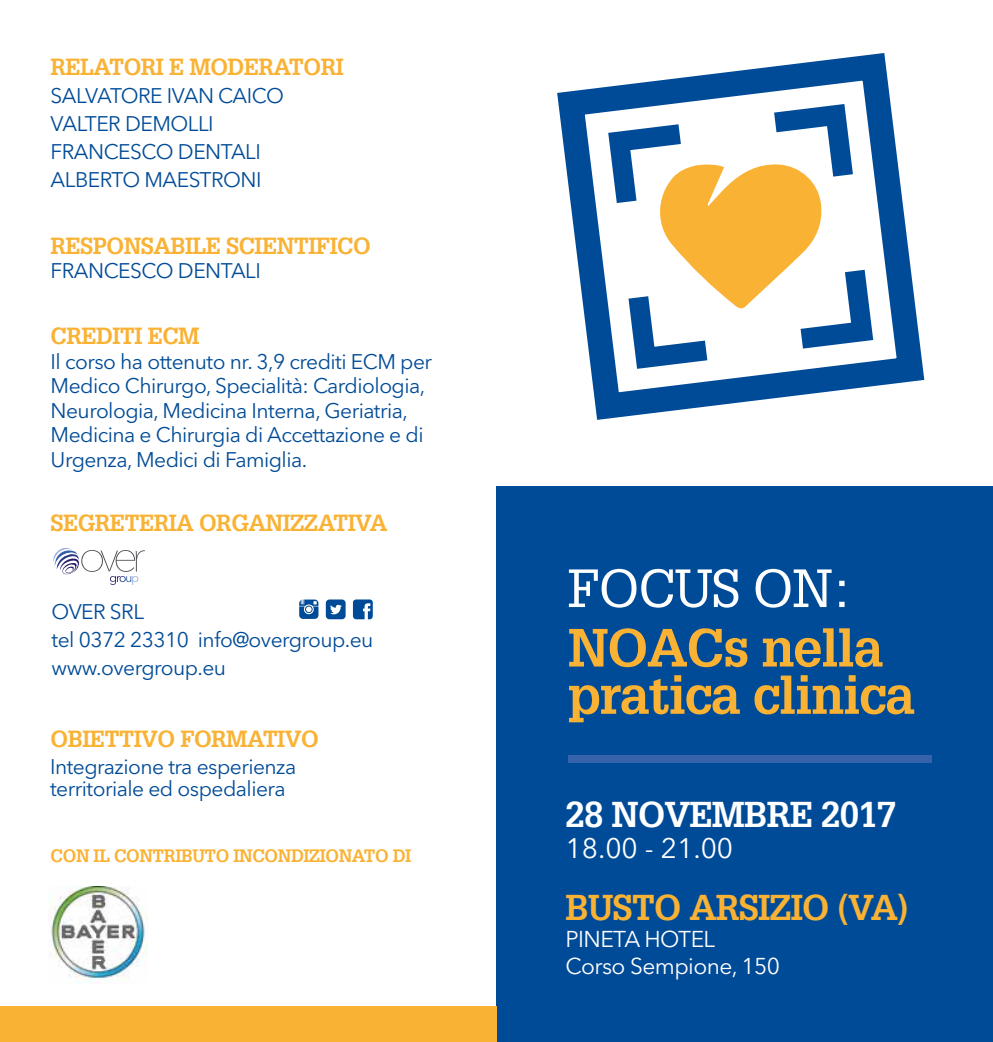
<style>
.page{position:relative;width:993px;height:1042px;background:#fff}
.page>*{position:absolute;margin:0;border:0;box-sizing:border-box;transform-origin:0 0}
.t1{font:700 52.5px/47.2px "Glypha LT";letter-spacing:-.025em;color:#f9b234}
.t2{font:52.5px "Glypha LT";letter-spacing:-.025em;color:#fff}
.t3{font:700 35px "Glypha LT";letter-spacing:-.025em;color:#f9b234}
.t4{font:700 35px "Glypha LT";letter-spacing:-.025em;color:#fff}
.t5{font:28px "Avenir Next LT Pro";color:#fff}
.t6{font:700 22.75px "Glypha LT";letter-spacing:-.025em;color:#f9b234}
.t7{font:22.75px/27.3px "Avenir Next LT Pro";letter-spacing:-.025em;color:#fff}
.t8{font:21px/28px "Avenir Next LT Pro";letter-spacing:-.025em;color:#004b97}
.t9{font:700 17.5px "Glypha LT";letter-spacing:-.025em;color:#f9b234}
</style>
<div class="page">
<div style="left:496px;top:487px;width:496px;height:555px;background:#004b97"></div>
<div style="left:0;top:1006px;width:496px;height:36px;background:#f9b234"></div>
<div style="left:567px;top:755px;width:364px;height:8px;background:#3763ad"></div>
<img style="left:48px;top:886px;width:99px;height:97px">
<svg style="left:53px;top:548px;width:92px;height:37px"></svg>
<svg style="left:326px;top:599px;width:19px;height:20px"></svg>
<svg style="left:353px;top:599px;width:19px;height:20px"></svg>
<svg style="left:299px;top:599px;width:19px;height:20px"></svg>
<svg style="left:557px;top:53px;width:368px;height:367px"></svg>
<svg style="left:608px;top:104px;width:264px;height:265px"></svg>
<p class="t6" style="left:51px;top:53px;width:294px">RELATORI E MODERATORI</p>
<p class="t8" style="left:51px;top:82px;width:235px">SALVATORE IVAN CAICO<br>VALTER DEMOLLI<br>FRANCESCO DENTALI<br>ALBERTO MAESTRONI</p>
<p class="t6" style="left:51px;top:231px;width:321px">RESPONSABILE SCIENTIFICO</p>
<p class="t8" style="left:51px;top:257px;width:212px">FRANCESCO DENTALI</p>
<p class="t6" style="left:51px;top:322px;width:150px">CREDITI ECM</p>
<p class="t8" style="left:51px;top:349px;width:383px;line-height:24.5px">Il corso ha ottenuto nr. 3,9 crediti ECM per Medico Chirurgo, Specialità: Cardiologia, Neurologia, Medicina Interna, Geriatria, Medicina e Chirurgia di Accettazione e di Urgenza, Medici di Famiglia.</p>
<p class="t6" style="left:51px;top:508px;width:338px">SEGRETERIA ORGANIZZATIVA</p>
<p class="t8" style="left:52px;top:598px;width:323px">OVER SRL<br>tel 0372 23310 info@overgroup.eu www.overgroup.eu</p>
<p class="t6" style="left:51px;top:725px;width:269px">OBIETTIVO FORMATIVO</p>
<p class="t8" style="left:50px;top:755px;width:247px;line-height:22.8px">Integrazione tra esperienza territoriale ed ospedaliera</p>
<p class="t9" style="left:51px;top:845px;width:362px">CON IL CONTRIBUTO INCONDIZIONATO DI</p>
<h1 class="t2" style="left:567px;top:556px;width:286px">FOCUS ON:</h1>
<h1 class="t1" style="left:567px;top:623px;width:349px">NOACs nella pratica clinica</h1>
<h2 class="t4" style="left:565px;top:792px;width:332px">28 NOVEMBRE 2017</h2>
<h3 class="t5" style="left:565px;top:832px;width:169px">18.00 - 21.00</h3>
<h2 class="t3" style="left:565px;top:885px;width:344px">BUSTO ARSIZIO (VA)</h2>
<p class="t7" style="left:565px;top:925px;width:216px">PINETA HOTEL<br>Corso Sempione, 150</p>
</div>
